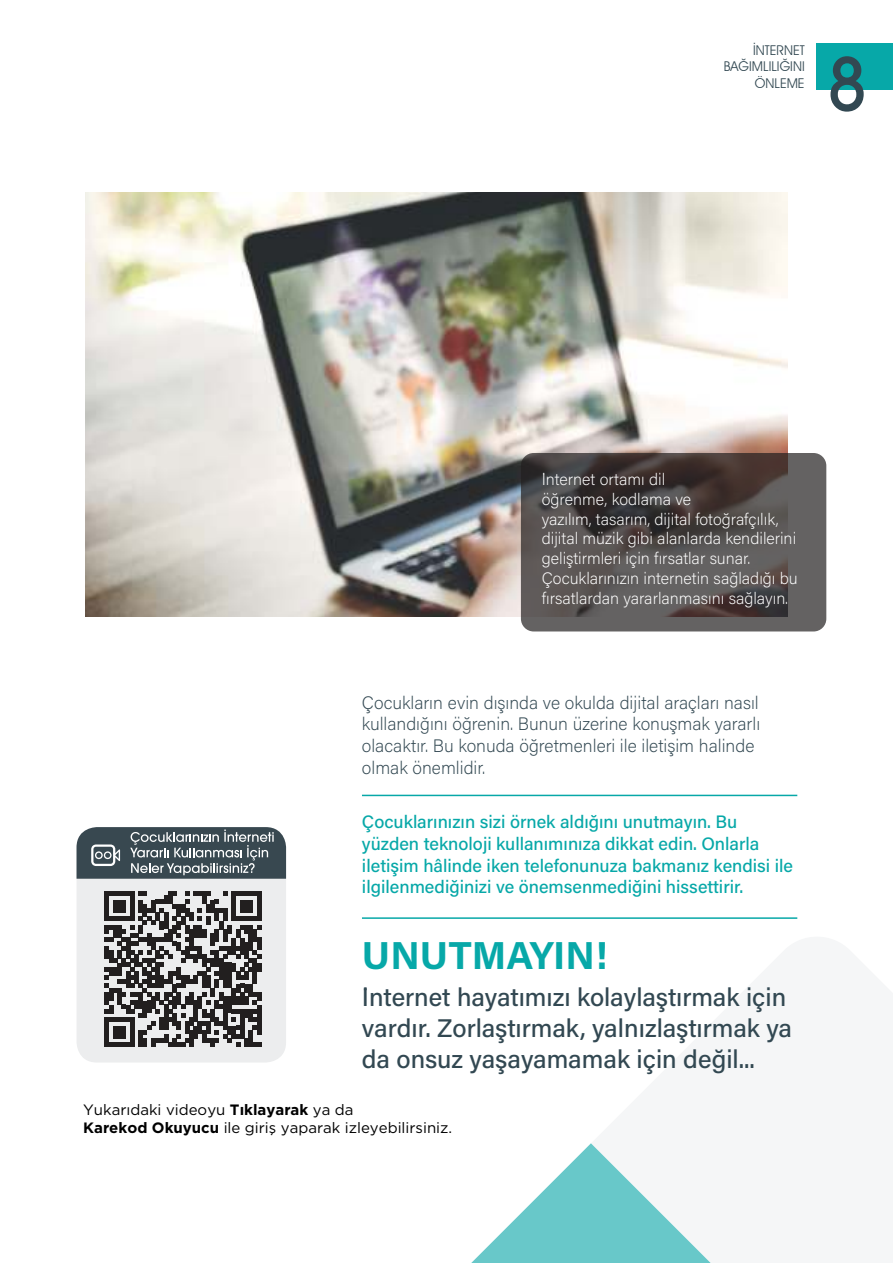
<style>
.page{position:relative;width:893px;height:1263px;background:#fff}
.page>*{position:absolute;margin:0;border:0;box-sizing:border-box;transform-origin:0 0}
.t1{font:500 75px "Avant Garde IT Cby BT";color:#324852}
.t2{font:700 39px "Acumin Pro";color:#07a8a8}
.t3{font:500 25.5px/30.6px "Acumin Pro";letter-spacing:-.005em;color:#324852}
.t4{font:500 18px/21.6px "Acumin Pro";color:#07a8a8}
.t5{font:200 18px/21.6px "Acumin Pro";color:#324852}
.t6{font:200 16.5px/19.8px "Acumin Pro";color:#fff}
.t7{font:15px/18px "Gotham";color:#000}
.t8{font:13.5px/16.2px "Avant Garde IT Cby BT";color:#324852;text-align:right}
.s1{font-weight:700}
</style>
<div class="page">
<svg style="left:471px;top:1143px;width:240px;height:120px"></svg>
<div style="left:816px;top:44px;width:77px;height:46px;background:#07a8a8"></div>
<img style="left:86px;top:192px;width:701px;height:424px">
<svg style="left:521px;top:453px;width:305px;height:178px;background:#524d4c"></svg>
<hr style="left:362px;top:795px;width:435px;height:1px;background:#07a8a8">
<hr style="left:362px;top:917px;width:435px;height:2px;background:#07a8a8">
<div style="left:77px;top:827px;width:209px;height:235px;background:#ecedee;border-radius:20px"></div>
<svg style="left:105px;top:891px;width:156px;height:156px"></svg>
<svg style="left:77px;top:827px;width:209px;height:52px;background:#5a676e"></svg>
<p class="t8" style="left:724px;top:42px;width:83px">İNTERNET<br>BAĞIMLILIĞINI<br>ÖNLEME</p>
<h1 class="t1" style="left:826px;top:38px;width:44px">8</h1>
<p class="t6" style="left:542px;top:470px;width:257px">İnternet ortamı dil<br>öğrenme, kodlama ve<br>yazılım, tasarım, dijital fotoğrafçılık, dijital müzik gibi alanlarda kendilerini geliştirmleri için fırsatlar sunar.<br>Çocuklarınızın internetin sağladığı bu fırsatlardan yararlanmasını sağlayın.</p>
<p class="t5" style="left:362px;top:692px;width:400px">Çocukların evin dışında ve okulda dijital araçları nasıl kullandığını öğrenin. Bunun üzerine konuşmak yararlı olacaktır. Bu konuda öğretmenleri ile iletişim halinde olmak önemlidir.</p>
<p class="t4" style="left:362px;top:812px;width:433px">Çocuklarınızın sizi örnek aldığını unutmayın. Bu yüzden teknoloji kullanımınıza dikkat edin. Onlarla iletişim hâlinde iken telefonunuza bakmanız kendisi ile ilgilenmediğinizi ve önemsenmediğini hissettirir.</p>
<h2 class="t2" style="left:362px;top:940px;width:247px">UNUTMAYIN!</h2>
<h3 class="t3" style="left:362px;top:983px;width:432px">İnternet hayatımızı kolaylaştırmak için vardır. Zorlaştırmak, yalnızlaştırmak ya da onsuz yaşayamamak için değil...</h3>
<p class="t7" style="left:83px;top:1101px;width:370px">Yukarıdaki videoyu <span class="s1">Tıklayarak</span> ya da<br><span class="s1">Karekod Okuyucu</span> ile giriş yaparak izleyebilirsiniz.</p>
</div>
